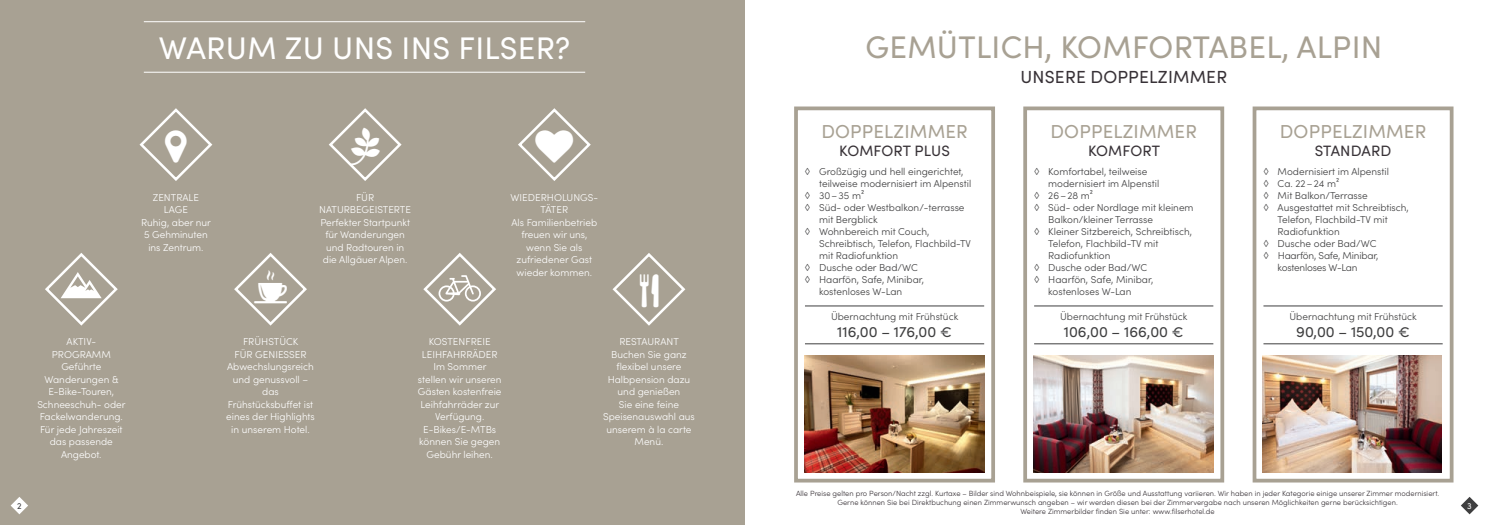
<style>
.page{position:relative;width:1489px;height:525px;background:#fff}
.page>*{position:absolute;margin:0;border:0;box-sizing:border-box;transform-origin:0 0}
.t1{font:31.25px "Sofia Pro";letter-spacing:.01em;color:#a8a193}
.t2{font:31.25px "Sofia Pro";letter-spacing:.01em;color:#fff}
.t3{font:18.75px "Sofia Pro";letter-spacing:.01em;color:#a8a193}
.t4{font:17.5px "Sofia Pro";letter-spacing:.01em;color:#383237}
.t5{font:15px "Sofia Pro";color:#3e3e3f}
.t6{font:15px "Sofia Pro";letter-spacing:.01em;color:#383237}
.t7{font:300 10px/12.5px "Sofia Pro";color:#fff;text-align:center}
.t8{font:300 10px "Sofia Pro";color:#3e3e3f}
.t9{font:300 10px "Sofia Pro";letter-spacing:-.02em;color:#3e3e3f}
.t10{font:8.75px "Sofia Pro";color:#3e3e3f}
.t11{font:8.75px "Sofia Pro";color:#fff}
.t12{font:300 7.5px/8.8px "Sofia Pro";color:#383237;text-align:center}
</style>
<div class="page">
<div style="left:0;top:0;width:744px;height:524px;background:#a8a193"></div>
<img style="left:804px;top:355px;width:180px;height:117px">
<svg style="left:423px;top:253px;width:73px;height:73px"></svg>
<svg style="left:45px;top:253px;width:73px;height:73px"></svg>
<hr style="left:805px;top:305px;width:179px;height:1px;background:#3e3e3f">
<hr style="left:805px;top:343px;width:179px;height:1px;background:#3e3e3f">
<div style="left:794px;top:106px;width:200px;height:376px;border:4px solid #a8a193"></div>
<hr style="left:1034px;top:305px;width:179px;height:1px;background:#3e3e3f">
<hr style="left:1034px;top:343px;width:179px;height:1px;background:#3e3e3f">
<div style="left:1023px;top:106px;width:201px;height:376px;border:4px solid #a8a193"></div>
<hr style="left:1263px;top:305px;width:179px;height:1px;background:#3e3e3f">
<hr style="left:1263px;top:343px;width:179px;height:1px;background:#3e3e3f">
<div style="left:1252px;top:106px;width:201px;height:376px;border:4px solid #a8a193"></div>
<img style="left:1033px;top:355px;width:180px;height:117px">
<img style="left:1262px;top:355px;width:179px;height:117px">
<svg style="left:1461px;top:497px;width:17px;height:17px"></svg>
<svg style="left:11px;top:497px;width:17px;height:17px"></svg>
<hr style="left:144px;top:21px;width:441px;height:1px;background:#fff">
<hr style="left:144px;top:72px;width:441px;height:1px;background:#fff">
<svg style="left:139px;top:108px;width:74px;height:73px"></svg>
<svg style="left:234px;top:253px;width:73px;height:73px"></svg>
<svg style="left:612px;top:253px;width:74px;height:73px"></svg>
<svg style="left:329px;top:108px;width:73px;height:73px"></svg>
<svg style="left:518px;top:108px;width:73px;height:73px"></svg>
<h1 class="t2" style="left:159px;top:25px;width:413px">WARUM ZU UNS INS FILSER?</h1>
<p class="t7" style="left:141px;top:190px;width:71px">ZENTRALE<br>LAGE<br>Ruhig, aber nur<br>5 Gehminuten ins Zentrum.</p>
<p class="t7" style="left:319px;top:190px;width:93px">FÜR<br>NATURBEGEISTERTE<br>Perfekter Startpunkt für Wanderungen und Radtouren in die Allgäuer Alpen.</p>
<p class="t7" style="left:510px;top:190px;width:89px">WIEDERHOLUNGS-<br>TÄTER<br>Als Familienbetrieb freuen wir uns, wenn Sie als zufriedener Gast wieder kommen.</p>
<p class="t7" style="left:37px;top:334px;width:90px">AKTIV-<br>PROGRAMM<br>Geführte<br>Wanderungen &amp;<br>E-Bike-Touren,<br>Schneeschuh- oder<br>Fackelwanderung.<br>Für jede Jahreszeit das passende<br>Angebot.</p>
<p class="t7" style="left:226px;top:334px;width:90px">FRÜHSTÜCK<br>FÜR GENIESSER<br>Abwechslungsreich und genussvoll – das<br>Frühstücksbuffet ist eines der Highlights in unserem Hotel.</p>
<p class="t7" style="left:603px;top:334px;width:93px">RESTAURANT<br>Buchen Sie ganz flexibel unsere<br>Halbpension dazu und genießen<br>Sie eine feine<br>Speisenauswahl aus unserem à la carte<br>Menü.</p>
<p class="t7" style="left:418px;top:334px;width:85px">KOSTENFREIE<br>LEIHFAHRRÄDER<br>Im Sommer stellen wir unseren<br>Gästen kostenfreie<br>Leihfahrräder zur<br>Verfügung.<br>E-Bikes/E-MTBs können Sie gegen<br>Gebühr leihen.</p>
<h1 class="t1" style="left:865px;top:24px;width:518px">GEMÜTLICH, KOMFORTABEL, ALPIN</h1>
<h3 class="t4" style="left:1020px;top:64px;width:208px">UNSERE DOPPELZIMMER</h3>
<h2 class="t3" style="left:821px;top:118px;width:148px">DOPPELZIMMER</h2>
<h3 class="t6" style="left:839px;top:140px;width:112px">KOMFORT PLUS</h3>
<p class="t8" style="left:805px;top:164px;width:160px">◊ Großzügig und hell eingerichtet,</p>
<p class="t8" style="left:819px;top:176px;width:154px">teilweise modernisiert im Alpenstil</p>
<p class="t8" style="left:805px;top:188px;width:61px">◊ 30–35 m²</p>
<p class="t8" style="left:805px;top:200px;width:161px">◊ Süd- oder Westbalkon/-terrasse</p>
<p class="t8" style="left:819px;top:212px;width:60px">mit Bergblick</p>
<p class="t8" style="left:805px;top:224px;width:126px">◊ Wohnbereich mit Couch,</p>
<p class="t8" style="left:819px;top:236px;width:153px">Schreibtisch, Telefon, Flachbild-TV</p>
<p class="t8" style="left:819px;top:248px;width:80px">mit Radiofunktion</p>
<p class="t8" style="left:805px;top:260px;width:114px">◊ Dusche oder Bad/WC</p>
<p class="t8" style="left:805px;top:272px;width:121px">◊ Haarfön, Safe, Minibar,</p>
<p class="t8" style="left:819px;top:284px;width:85px">kostenloses W-Lan</p>
<p class="t8" style="left:831px;top:309px;width:129px">Übernachtung mit Frühstück</p>
<h3 class="t5" style="left:837px;top:320px;width:116px">116,00 – 176,00 €</h3>
<h2 class="t3" style="left:1050px;top:118px;width:148px">DOPPELZIMMER</h2>
<h3 class="t6" style="left:1087px;top:140px;width:73px">KOMFORT</h3>
<p class="t8" style="left:1034px;top:164px;width:115px">◊ Komfortabel, teilweise</p>
<p class="t8" style="left:1048px;top:176px;width:112px">modernisiert im Alpenstil</p>
<p class="t8" style="left:1034px;top:188px;width:60px">◊ 26–28 m²</p>
<p class="t8" style="left:1034px;top:200px;width:161px">◊ Süd- oder Nordlage mit kleinem</p>
<p class="t8" style="left:1048px;top:212px;width:106px">Balkon/kleiner Terrasse</p>
<p class="t8" style="left:1034px;top:224px;width:159px">◊ Kleiner Sitzbereich, Schreibtisch,</p>
<p class="t8" style="left:1048px;top:236px;width:111px">Telefon, Flachbild-TV mit</p>
<p class="t8" style="left:1048px;top:248px;width:64px">Radiofunktion</p>
<p class="t8" style="left:1034px;top:260px;width:114px">◊ Dusche oder Bad/WC</p>
<p class="t8" style="left:1034px;top:272px;width:121px">◊ Haarfön, Safe, Minibar,</p>
<p class="t8" style="left:1048px;top:284px;width:85px">kostenloses W-Lan</p>
<p class="t8" style="left:1060px;top:309px;width:129px">Übernachtung mit Frühstück</p>
<h3 class="t5" style="left:1063px;top:320px;width:121px">106,00 – 166,00 €</h3>
<h2 class="t3" style="left:1279px;top:118px;width:148px">DOPPELZIMMER</h2>
<h3 class="t6" style="left:1314px;top:140px;width:78px">STANDARD</h3>
<p class="t8" style="left:1263px;top:164px;width:127px">◊ Modernisiert im Alpenstil</p>
<p class="t8" style="left:1263px;top:176px;width:77px">◊ Ca. 22–24 m²</p>
<p class="t8" style="left:1263px;top:188px;width:106px">◊ Mit Balkon/Terrasse</p>
<p class="t8" style="left:1263px;top:200px;width:147px">◊ Ausgestattet mit Schreibtisch,</p>
<p class="t8" style="left:1277px;top:212px;width:111px">Telefon, Flachbild-TV mit</p>
<p class="t8" style="left:1277px;top:224px;width:64px">Radiofunktion</p>
<p class="t8" style="left:1263px;top:236px;width:114px">◊ Dusche oder Bad/WC</p>
<p class="t9" style="left:1263px;top:248px;width:116px">◊ Haarfön, Safe, Minibar,</p>
<p class="t9" style="left:1277px;top:260px;width:81px">kostenloses W-Lan</p>
<p class="t8" style="left:1289px;top:309px;width:129px">Übernachtung mit Frühstück</p>
<h3 class="t5" style="left:1296px;top:320px;width:115px">90,00 – 150,00 €</h3>
<p class="t12" style="left:796px;top:488px;width:644px">Alle Preise gelten pro Person/Nacht zzgl. Kurtaxe – Bilder sind Wohnbeispiele, sie können in Größe und Ausstattung variieren. Wir haben in jeder Kategorie einige unserer Zimmer modernisiert.<br>Gerne können Sie bei Direktbuchung einen Zimmerwunsch angeben – wir werden diesen bei der Zimmervergabe nach unseren Möglichkeiten gerne berücksichtigen.<br>Weitere Zimmerbilder finden Sie unter: www.filserhotel.de</p>
<p class="t10" style="left:17px;top:499px;width:6px">2</p>
<p class="t11" style="left:1466px;top:499px;width:6px">3</p>
</div>
